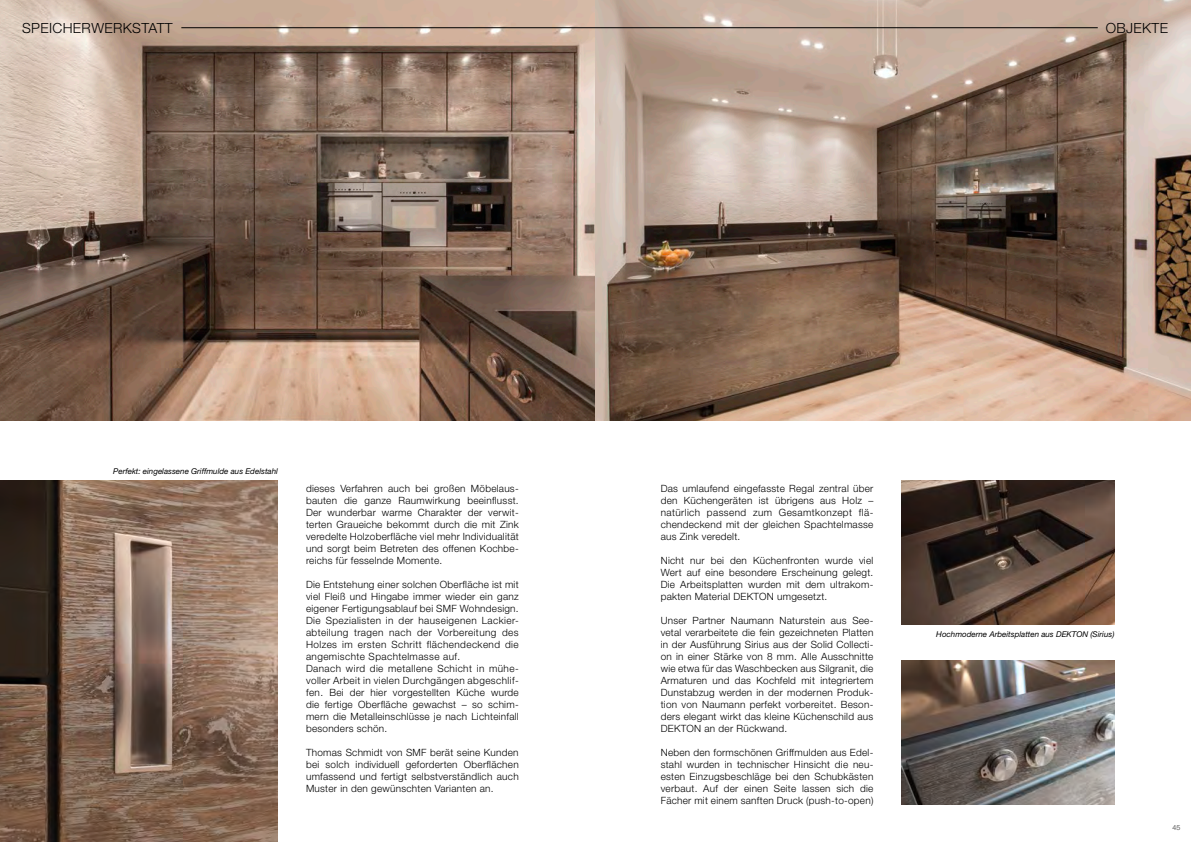
<style>
.page{position:relative;width:1191px;height:842px;background:#fff}
.page>*{position:absolute;margin:0;border:0;box-sizing:border-box;transform-origin:0 0}
.t1{font:300 14px "Helvetica Neue";letter-spacing:.025em;color:#000}
.t2{font:300 10px/12px "Helvetica Neue";letter-spacing:.025em;color:#000;text-align:justify}
.t3{font:italic 8px "Helvetica Neue";color:#000}
.t4{font:300 7px "Helvetica Neue";color:#7b7b7b}
</style>
<div class="page">
<img style="left:0;top:0;width:1191px;height:420px">
<img style="left:0;top:480px;width:278px;height:362px">
<hr style="left:181px;top:27px;width:916px;height:1px;background:#000">
<img style="left:901px;top:660px;width:213px;height:144px">
<img style="left:901px;top:480px;width:213px;height:144px">
<h1 class="t1" style="left:22px;top:19px;width:152px">SPEICHERWERKSTATT</h1>
<h1 class="t1" style="left:1105px;top:19px;width:64px">OBJEKTE</h1>
<p class="t3" style="left:113px;top:467px;width:166px">Perfekt: eingelassene Griffmulde aus Edelstahl</p>
<p class="t2" style="left:306px;top:482px;width:214px">dieses Verfahren auch bei großen Möbelaus&shy;bauten die ganze Raumwirkung beeinflusst.<br>Der wunderbar warme Charakter der verwit&shy;terten Graueiche bekommt durch die mit Zink veredelte Holzoberfläche viel mehr Individualität und sorgt beim Betreten des offenen Kochbe&shy;reichs für fesselnde Momente.</p>
<p class="t2" style="left:306px;top:578px;width:214px;text-align:left">Die Entstehung einer solchen Oberfläche ist mit viel Fleiß und Hingabe immer wieder ein ganz eigener Fertigungsablauf bei SMF Wohndesign.<br>Die Spezialisten in der hauseigenen Lackier&shy;abteilung tragen nach der Vorbereitung des Holzes im ersten Schritt flächendeckend die angemischte Spachtelmasse auf.<br>Danach wird die metallene Schicht in mühe&shy;voller Arbeit in vielen Durchgängen abgeschlif&shy;fen. Bei der hier vorgestellten Küche wurde die fertige Oberfläche gewachst – so schim&shy;mern die Metalleinschlüsse je nach Lichteinfall besonders schön.</p>
<p class="t2" style="left:306px;top:746px;width:214px">Thomas Schmidt von SMF berät seine Kunden bei solch individuell geforderten Oberflächen umfassend und fertigt selbstverständlich auch Muster in den gewünschten Varianten an.</p>
<p class="t2" style="left:660px;top:482px;width:214px">Das umlaufend eingefasste Regal zentral über den Küchengeräten ist übrigens aus Holz – natürlich passend zum Gesamtkonzept flä&shy;chendeckend mit der gleichen Spachtelmasse aus Zink veredelt.</p>
<p class="t2" style="left:660px;top:554px;width:214px">Nicht nur bei den Küchenfronten wurde viel Wert auf eine besondere Erscheinung gelegt.<br>Die Arbeitsplatten wurden mit dem ultrakom&shy;pakten Material DEKTON umgesetzt.</p>
<p class="t2" style="left:660px;top:614px;width:214px">Unser Partner Naumann Naturstein aus See&shy;vetal verarbeitete die fein gezeichneten Platten in der Ausführung Sirius aus der Solid Collecti&shy;on in einer Stärke von 8 mm. Alle Ausschnitte wie etwa für das Waschbecken aus Silgranit, die Armaturen und das Kochfeld mit integriertem Dunstabzug werden in der modernen Produk&shy;tion von Naumann perfekt vorbereitet. Beson&shy;ders elegant wirkt das kleine Küchenschild aus DEKTON an der Rückwand.</p>
<p class="t2" style="left:660px;top:746px;width:214px">Neben den formschönen Griffmulden aus Edel&shy;stahl wurden in technischer Hinsicht die neu&shy;esten Einzugsbeschläge bei den Schubkästen verbaut. Auf der einen Seite lassen sich die Fächer mit einem sanften Druck (push-to-open)</p>
<p class="t3" style="left:936px;top:629px;width:180px">Hochmoderne Arbeitsplatten aus DEKTON (Sirius)</p>
<p class="t4" style="left:1172px;top:823px;width:9px">45</p>
</div>
